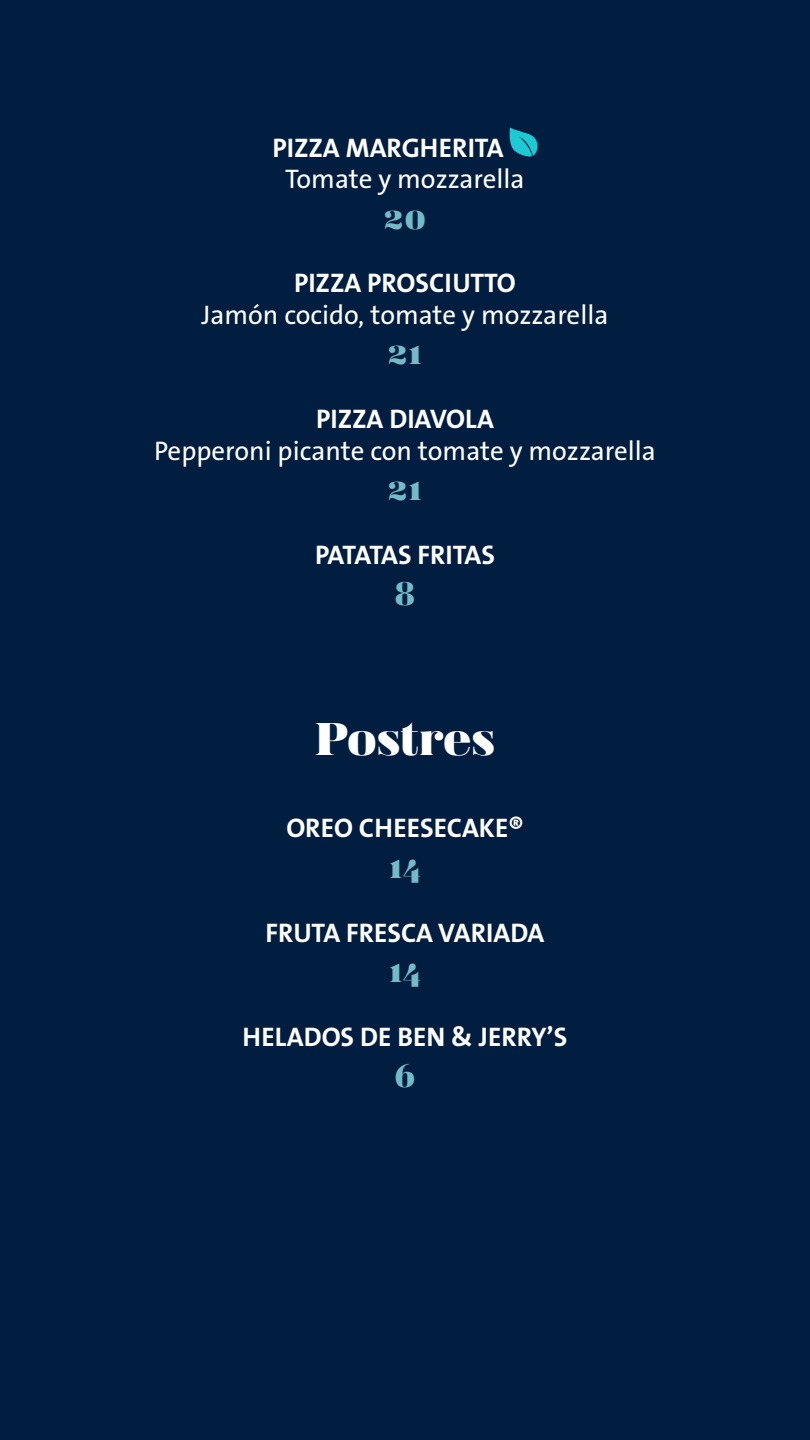
<style>
.page{position:relative;width:810px;height:1440px;background:#011e41}
.page>*{position:absolute;margin:0;border:0;box-sizing:border-box;transform-origin:0 0}
.t1{font:46.5px "Magnel";letter-spacing:-.005em;color:#fff}
.t2{font:33.75px "Magnel";letter-spacing:.05em;color:#74bac8}
.t3{font:700 27px "The Sans B7";color:#fff}
.t4{font:27px "The Sans B5 Plain";color:#fff}
.t5{font:700 27px "The Sans B7";letter-spacing:-.065em;color:#fff}
</style>
<div class="page">
<svg style="left:509px;top:128px;width:29px;height:29px"></svg>
<p class="t3" style="left:273px;top:133px;width:233px">PIZZA MARGHERITA</p>
<p class="t4" style="left:285px;top:165px;width:241px">Tomate y mozzarella</p>
<p class="t2" style="left:384px;top:195px;width:43px">20</p>
<p class="t3" style="left:294px;top:269px;width:223px">PIZZA PROSCIUTTO</p>
<p class="t4" style="left:202px;top:301px;width:408px">Jamón cocido, tomate y mozzarella</p>
<p class="t2" style="left:388px;top:331px;width:35px">21</p>
<p class="t3" style="left:316px;top:405px;width:179px">PIZZA DIAVOLA</p>
<p class="t4" style="left:154px;top:437px;width:503px">Pepperoni picante con tomate y mozzarella</p>
<p class="t2" style="left:388px;top:467px;width:35px">21</p>
<p class="t5" style="left:315px;top:541px;width:181px">PATATAS FRITAS</p>
<p class="t2" style="left:395px;top:571px;width:21px">8</p>
<h1 class="t1" style="left:315px;top:709px;width:181px">Postres</h1>
<p class="t3" style="left:286px;top:814px;width:239px">OREO CHEESECAKE®</p>
<p class="t2" style="left:389px;top:844px;width:33px">14</p>
<p class="t3" style="left:266px;top:918px;width:280px">FRUTA FRESCA VARIADA</p>
<p class="t2" style="left:389px;top:948px;width:33px">14</p>
<p class="t3" style="left:243px;top:1023px;width:326px">HELADOS DE BEN &amp; JERRY’S</p>
<p class="t2" style="left:395px;top:1053px;width:22px">6</p>
</div>
